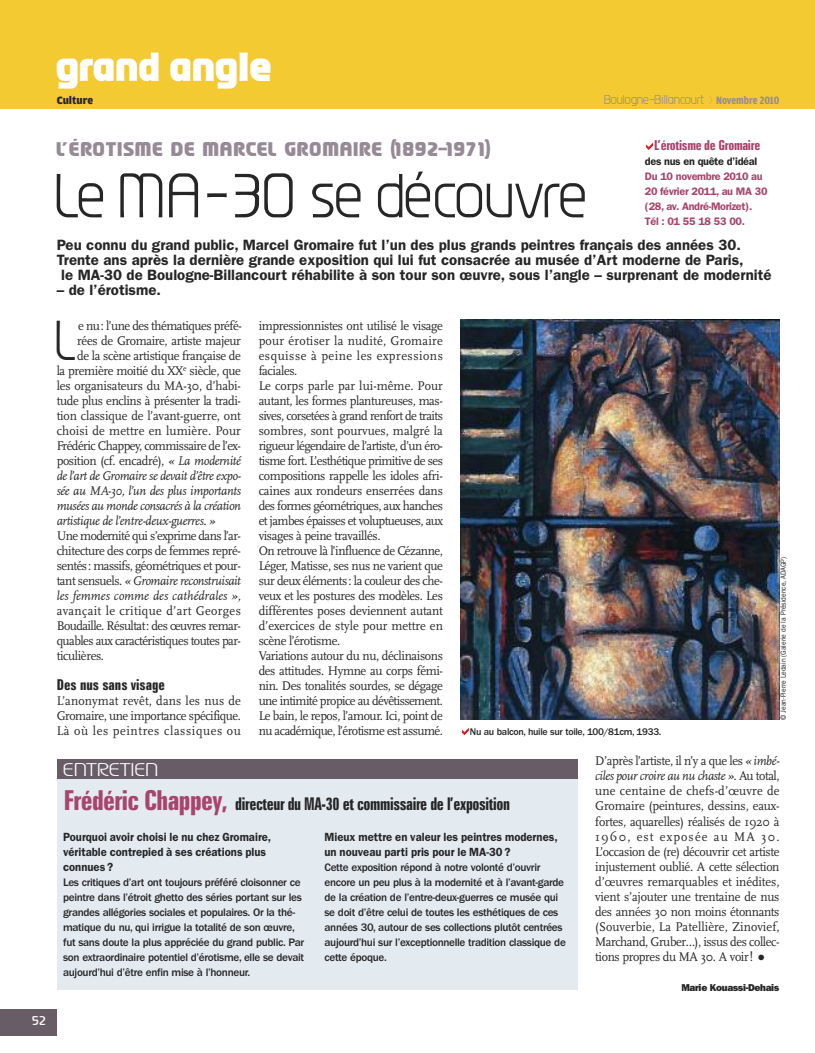
<style>
.page{position:relative;width:815px;height:1053px;background:#fff}
.page>*{position:absolute;margin:0;border:0;box-sizing:border-box;transform-origin:0 0}
.t1{font:300 55px "Prosper";color:#272627}
.t2{font:300 49.62px "Prosper";color:#272627;scale:.95 1}
.t3{font:900 36px "Prosper";letter-spacing:-.025em;color:#fff}
.t4{font:700 extra-condensed 17.5px "Zurich BT";letter-spacing:-.02em;color:#272627;scale:.93 1}
.t5{font:900 17.5px "Prosper";letter-spacing:.02em;color:#958a95}
.t6{font:300 16.25px "Prosper";letter-spacing:.02em;color:#fff;scale:1.3 1}
.t7{font:600 15px/15px "Franklin Gothic";color:#272627}
.t8{font:700 extra-condensed 15px "Zurich BT";color:#272627}
.t9{font:700 extra-condensed 13.75px "Zurich BT";letter-spacing:-.02em;color:#a7456c}
.t10{font:13.12px/15px "Scala";letter-spacing:-.03em;color:#272627;text-align:justify;scale:.95 1}
.t11{font:italic 13.12px "Scala";letter-spacing:-.03em;color:#272627;scale:.95 1}
.t12{font:13.12px "Scala";letter-spacing:-.01em;color:#272627;scale:.95 1}
.t13{font:13.12px "Scala";letter-spacing:.01em;color:#272627;scale:.95 1}
.t14{font:600 11.88px/15px "Franklin Gothic";color:#272627;scale:.95 1}
.t15{font:500 11.25px/15px "Franklin Gothic";letter-spacing:-.03em;color:#272627}
.t16{font:300 11.25px "Prosper";letter-spacing:.015em;color:#958a95}
.t17{font:900 11.25px "Amplitude";color:#272627}
.t18{font:500 11.25px "Prosper";color:#fff}
.t19{font:600 10.88px/15px "Franklin Gothic";letter-spacing:-.03em;color:#a7456c}
.t20{font:600 10.88px "Franklin Gothic";letter-spacing:-.03em;color:#272627}
.t21{font:500 10px "Franklin Gothic";letter-spacing:-.03em;color:#272627}
.t22{font:800 10px "Franklin Gothic";letter-spacing:-.03em;color:#272627}
.t23{font:7.5px "Franklin Gothic";color:#272627;scale:.9 1}
.s1{font-family:"Amplitude Cond";font-weight:700}
.s2{font-style:italic}
.s3{font-size:27.5px;color:#a7456c}
.s4{font-family:"Franklin Gothic";font-weight:800;font-size:16.25px}
</style>
<div class="page">
<div style="left:0;top:0;width:815px;height:109px;background:#f3ca32"></div>
<div style="left:0;top:1008px;width:57px;height:27px;background:#685d67"></div>
<div style="left:57px;top:765px;width:521px;height:224px;background:#e3ebf1"></div>
<div style="left:57px;top:759px;width:521px;height:19px;background:#685d67"></div>
<img style="left:461px;top:320px;width:319px;height:399px">
<svg style="left:646px;top:142px;width:7px;height:8px"></svg>
<svg style="left:462px;top:727px;width:7px;height:8px"></svg>
<h3 class="t3" style="left:57px;top:53px;width:219px">grand angle</h3>
<p class="t17" style="left:57px;top:93px;width:38px">Culture</p>
<p class="t16" style="left:604px;top:95px;width:177px">Boulogne-Billancourt <span class="s1">Novembre 2010</span></p>
<p class="t18" style="left:32px;top:1016px;width:15px">52</p>
<h3 class="t5" style="left:57px;top:142px;width:436px">L’ÉROTISME DE MARCEL GROMAIRE (1892-1971)</h3>
<h1 class="t1" style="left:57px;top:174px;width:532px">Le MA-30 se découvre</h1>
<p class="t9" style="left:654px;top:140px;width:108px">L’érotisme de Gromaire</p>
<p class="t20" style="left:645px;top:158px;width:114px">des nus en quête d’idéal</p>
<p class="t19" style="left:645px;top:170px;width:124px">Du 10 novembre 2010 au<br>20 février 2011, au MA 30 (28, av. André-Morizet).<br>Tél : 01 55 18 53 00.</p>
<p class="t7" style="left:57px;top:239px;width:716px">Peu connu du grand public, Marcel Gromaire fut l’un des plus grands peintres français des années 30.<br>Trente ans après la dernière grande exposition qui lui fut consacrée au musée d’Art moderne de Paris,<br>le MA-30 de Boulogne-Billancourt réhabilite à son tour son œuvre, sous l’angle – surprenant de modernité</p>
<p class="t7" style="left:57px;top:284px;width:106px">– de l’érotisme.</p>
<h2 class="t2" style="left:57px;top:321px;width:22px">L</h2>
<p class="t10" style="left:78px;top:318px;width:174px">e nu: l’une des thématiques préfé-</p>
<p class="t10" style="left:259px;top:318px;width:195px;text-align:left">impressionnistes ont utilisé le visage pour érotiser la nudité, Gromaire esquisse à peine les expressions faciales.<br>Le corps parle par lui-même. Pour autant, les formes plantureuses, mas&shy;sives, corsetées à grand renfort de traits sombres, sont pourvues, malgré la rigueur légendaire de l’artiste, d’un éro&shy;tisme fort. L’esthétique primitive de ses compositions rappelle les idoles afri&shy;caines aux rondeurs enserrées dans des formes géométriques, aux hanches et jambes épaisses et voluptueuses, aux visages à peine travaillés.<br>On retrouve là l’influence de Cézanne, Léger, Matisse, ses nus ne varient que sur deux éléments: la couleur des che&shy;veux et les postures des modèles. Les différentes poses deviennent autant d’exercices de style pour mettre en scène l’érotisme.<br>Variations autour du nu, déclinaisons des attitudes. Hymne au corps fémi&shy;nin. Des tonalités sourdes, se dégage une intimité propice au dévêtissement.<br>Le bain, le repos, l’amour. Ici, point de nu académique, l’érotisme est assumé.</p>
<p class="t10" style="left:77px;top:333px;width:174px">rées de Gromaire, artiste majeur</p>
<p class="t10" style="left:77px;top:348px;width:174px">de la scène artistique française de</p>
<p class="t10" style="left:57px;top:363px;width:195px">la première moitié du XX<sup>e</sup> siècle, que</p>
<p class="t10" style="left:57px;top:378px;width:195px">les organisateurs du MA-30, d’habi-</p>
<p class="t10" style="left:57px;top:393px;width:195px">tude plus enclins à présenter la tradi-</p>
<p class="t12" style="left:57px;top:408px;width:195px">tion classique de l’avant-guerre, ont</p>
<p class="t13" style="left:57px;top:423px;width:195px">choisi de mettre en lumière. Pour</p>
<p class="t10" style="left:57px;top:438px;width:195px">Frédéric Chappey, commissaire de l’ex-</p>
<p class="t10" style="left:57px;top:453px;width:195px">position (cf. encadré), <span class="s2">« La modernité</span></p>
<p class="t11" style="left:57px;top:468px;width:195px">de l’art de Gromaire se devait d’être expo-</p>
<p class="t11" style="left:57px;top:483px;width:195px">sée au MA-30, l’un des plus importants</p>
<p class="t11" style="left:57px;top:498px;width:195px">musées au monde consacrés à la création</p>
<p class="t11" style="left:57px;top:513px;width:169px">artistique de l’entre-deux-guerres. »</p>
<p class="t10" style="left:57px;top:528px;width:195px">Une modernité qui s’exprime dans l’ar&shy;chitecture des corps de femmes repré&shy;sentés: massifs, géométriques et pour&shy;tant sensuels. <span class="s2">« Gromaire reconstruisait les femmes comme des cathédrales »,</span></p>
<p class="t10" style="left:57px;top:603px;width:195px">avançait le critique d’art Georges Boudaille. Résultat: des œuvres remar&shy;quables aux caractéristiques toutes par&shy;ticulières.</p>
<p class="t8" style="left:57px;top:679px;width:110px">Des nus sans visage</p>
<p class="t10" style="left:57px;top:693px;width:195px">L’anonymat revêt, dans les nus de Gromaire, une importance spécifique.<br>Là où les peintres classiques ou</p>
<p class="t21" style="left:470px;top:728px;width:193px">Nu au balcon, huile sur toile, 100/81cm, 1933.</p>
<p class="t23" style="left:781px;top:719px;width:182px;rotate:-90deg">© Jean-Pierre Ledain (Galerie de la Présidence, ADAGP)</p>
<p class="t6" style="left:64px;top:763px;width:75px">ENTRETIEN</p>
<h3 class="t4" style="left:64px;top:797px;width:481px"><span class="s3">Frédéric Chappey,</span> directeur du MA-30 et commissaire de l’exposition</h3>
<p class="t14" style="left:63px;top:829px;width:221px">Pourquoi avoir choisi le nu chez Gromaire, véritable contrepied à ses créations plus connues ?</p>
<p class="t15" style="left:63px;top:875px;width:243px">Les critiques d’art ont toujours préféré cloisonner ce peintre dans l’étroit ghetto des séries portant sur les grandes allégories sociales et populaires. Or la thé&shy;matique du nu, qui irrigue la totalité de son œuvre, fut sans doute la plus appréciée du grand public. Par son extraordinaire potentiel d’érotisme, elle se devait aujourd’hui d’être enfin mise à l’honneur.</p>
<p class="t14" style="left:325px;top:829px;width:247px">Mieux mettre en valeur les peintres modernes, un nouveau parti pris pour le MA-30?</p>
<p class="t15" style="left:325px;top:860px;width:243px">Cette exposition répond à notre volonté d’ouvrir encore un peu plus à la modernité et à l’avant-garde de la création de l’entre-deux-guerres ce musée qui se doit d’être celui de toutes les esthétiques de ces années 30, autour de ses collections plutôt centrées aujourd’hui sur l’exceptionnelle tradition classique de cette époque.</p>
<p class="t10" style="left:595px;top:753px;width:195px">D’après l’artiste, il n’y a que les <span class="s2">« imbé&shy;ciles pour croire au nu chaste ».</span> Au total, une centaine de chefs-d’œuvre de Gromaire (peintures, dessins, eaux&shy;fortes, aquarelles) réalisés de 1920 à 1960, est exposée au MA 30.<br>L’occasion de (re) découvrir cet artiste injustement oublié. A cette sélection d’œuvres remarquables et inédites, vient s’ajouter une trentaine de nus des années 30 non moins étonnants (Souverbie, La Patellière, Zinovief, Marchand, Gruber…), issus des collec&shy;tions propres du MA 30. A voir! <span class="s4">•</span></p>
<p class="t22" style="left:681px;top:983px;width:100px">Marie Kouassi-Dehais</p>
</div>
